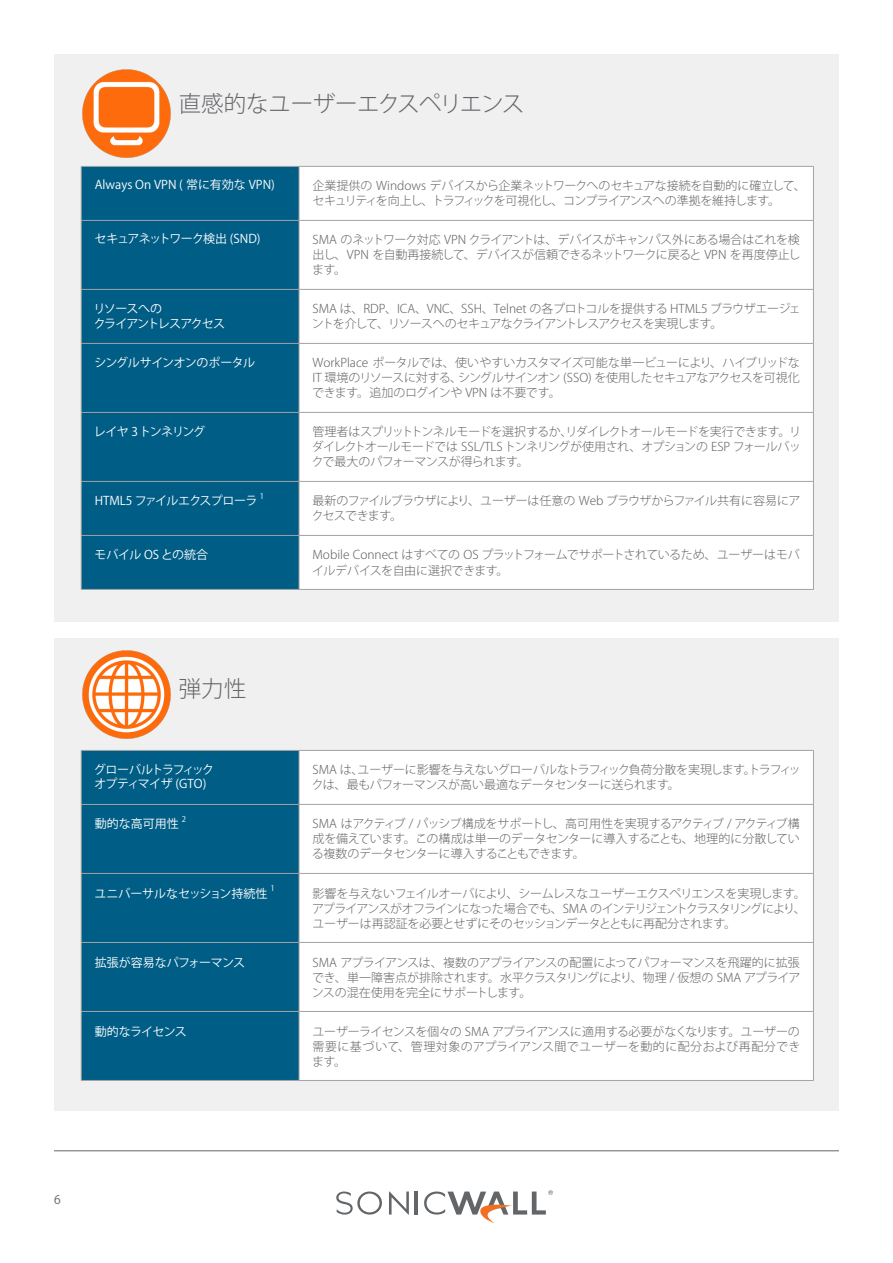
<style>
.page{position:relative;width:893px;height:1263px;background:#fff}
.page>*{position:absolute;margin:0;border:0;box-sizing:border-box;transform-origin:0 0}
.Headline_24{font:300 22.5px "Koz Go Pr 6 N";letter-spacing:-.02em;color:#65656a}
.Table_Body_Copy{font:300 12px/15px "Koz Go Pr 6 N";letter-spacing:-.02em;color:#65656a;text-align:justify}
.Table_Body_Copy-2{font:300 12px/15px "Koz Go Pr 6 N";letter-spacing:-.05em;color:#65656a}
.Table_Header{font:12px "Koz Go Pr 6 N";letter-spacing:-.01em;color:#fff}
.Table_Header-2{font:12px "Koz Go Pr 6 N";letter-spacing:-.04em;color:#fff}
.Table_Header-3{font:12px "Koz Go Pr 6 N";color:#fff}
.Table_Header-4{font:12px/14.4px "Koz Go Pr 6 N";letter-spacing:-.065em;color:#fff}
.Table_Header-5{font:12px/14.4px "Koz Go Pr 6 N";letter-spacing:-.085em;color:#fff}
.Table_Header-6{font:12px "Koz Go Pr 6 N";letter-spacing:-.08em;color:#fff}
.Table_Header-7{font:12px "Koz Go Pr 6 N";letter-spacing:-.09em;color:#fff}
.Table_Header-8{font:12px "Koz Go Pr 6 N";letter-spacing:-.06em;color:#fff}
.t1{font:12px "Koz Go Pr 6 N";color:#65656a}
.Table_Header-9{font:7.8px "Koz Go Pr 6 N";color:#fff}
</style>
<div class="page">
<hr style="left:54px;top:1150px;width:785px;height:1px;background:#63656a">
<svg style="left:389px;top:1191px;width:20px;height:23px"></svg>
<hr style="left:415px;top:1191px;width:3px;height:23px;background:#636669">
<svg style="left:336px;top:1191px;width:46px;height:23px"></svg>
<svg style="left:424px;top:1190px;width:129px;height:33px"></svg>
<div style="left:54px;top:54px;width:785px;height:568px;background:#f0f0f0"></div>
<div style="left:82px;top:167px;width:217px;height:422px;background:#005d85"></div>
<div style="left:300px;top:167px;width:512px;height:421px;background:#fff"></div>
<hr style="left:81px;top:167px;width:1px;height:53px;background:#a3a3a5">
<hr style="left:81px;top:221px;width:1px;height:68px;background:#a3a3a5">
<hr style="left:81px;top:166px;width:218px;height:1px;background:#a3a3a5">
<hr style="left:299px;top:167px;width:1px;height:53px;background:#a3a3a5">
<hr style="left:299px;top:221px;width:1px;height:68px;background:#a3a3a5">
<hr style="left:299px;top:166px;width:515px;height:1px;background:#a3a3a5">
<hr style="left:813px;top:167px;width:1px;height:53px;background:#a3a3a5">
<hr style="left:813px;top:221px;width:1px;height:68px;background:#a3a3a5">
<hr style="left:81px;top:290px;width:1px;height:53px;background:#a3a3a5">
<hr style="left:81px;top:344px;width:1px;height:68px;background:#a3a3a5">
<hr style="left:81px;top:413px;width:1px;height:68px;background:#a3a3a5">
<hr style="left:81px;top:482px;width:1px;height:53px;background:#a3a3a5">
<hr style="left:81px;top:536px;width:1px;height:53px;background:#a3a3a5">
<hr style="left:81px;top:220px;width:218px;height:1px;background:#a3a3a5">
<hr style="left:299px;top:220px;width:515px;height:1px;background:#a3a3a5">
<hr style="left:81px;top:289px;width:218px;height:1px;background:#a3a3a5">
<hr style="left:299px;top:289px;width:515px;height:1px;background:#a3a3a5">
<hr style="left:299px;top:290px;width:1px;height:53px;background:#a3a3a5">
<hr style="left:813px;top:290px;width:1px;height:53px;background:#a3a3a5">
<hr style="left:299px;top:344px;width:1px;height:68px;background:#a3a3a5">
<hr style="left:813px;top:344px;width:1px;height:68px;background:#a3a3a5">
<hr style="left:299px;top:413px;width:1px;height:68px;background:#a3a3a5">
<hr style="left:813px;top:413px;width:1px;height:68px;background:#a3a3a5">
<hr style="left:299px;top:482px;width:1px;height:53px;background:#a3a3a5">
<hr style="left:813px;top:482px;width:1px;height:53px;background:#a3a3a5">
<hr style="left:299px;top:536px;width:1px;height:53px;background:#a3a3a5">
<hr style="left:813px;top:536px;width:1px;height:53px;background:#a3a3a5">
<hr style="left:81px;top:343px;width:218px;height:1px;background:#a3a3a5">
<hr style="left:299px;top:343px;width:515px;height:1px;background:#a3a3a5">
<hr style="left:81px;top:412px;width:218px;height:1px;background:#a3a3a5">
<hr style="left:299px;top:412px;width:515px;height:1px;background:#a3a3a5">
<hr style="left:81px;top:481px;width:218px;height:1px;background:#a3a3a5">
<hr style="left:299px;top:481px;width:515px;height:1px;background:#a3a3a5">
<hr style="left:81px;top:535px;width:218px;height:1px;background:#a3a3a5">
<hr style="left:299px;top:535px;width:515px;height:1px;background:#a3a3a5">
<hr style="left:81px;top:589px;width:218px;height:1px;background:#a3a3a5">
<hr style="left:299px;top:589px;width:515px;height:1px;background:#a3a3a5">
<img style="left:82px;top:69px;width:89px;height:89px">
<div style="left:54px;top:638px;width:785px;height:472px;background:#f0f0f0"></div>
<div style="left:82px;top:751px;width:217px;height:329px;background:#005d85"></div>
<div style="left:300px;top:751px;width:512px;height:329px;background:#fff"></div>
<hr style="left:81px;top:751px;width:1px;height:53px;background:#a3a3a5">
<hr style="left:81px;top:750px;width:218px;height:1px;background:#a3a3a5">
<hr style="left:299px;top:751px;width:1px;height:53px;background:#a3a3a5">
<hr style="left:299px;top:750px;width:515px;height:1px;background:#a3a3a5">
<hr style="left:813px;top:751px;width:1px;height:53px;background:#a3a3a5">
<hr style="left:81px;top:805px;width:1px;height:68px;background:#a3a3a5">
<hr style="left:81px;top:874px;width:1px;height:68px;background:#a3a3a5">
<hr style="left:81px;top:943px;width:1px;height:68px;background:#a3a3a5">
<hr style="left:81px;top:1012px;width:1px;height:68px;background:#a3a3a5">
<hr style="left:81px;top:804px;width:218px;height:1px;background:#a3a3a5">
<hr style="left:299px;top:804px;width:515px;height:1px;background:#a3a3a5">
<hr style="left:299px;top:805px;width:1px;height:68px;background:#a3a3a5">
<hr style="left:813px;top:805px;width:1px;height:68px;background:#a3a3a5">
<hr style="left:299px;top:874px;width:1px;height:68px;background:#a3a3a5">
<hr style="left:813px;top:874px;width:1px;height:68px;background:#a3a3a5">
<hr style="left:299px;top:943px;width:1px;height:68px;background:#a3a3a5">
<hr style="left:813px;top:943px;width:1px;height:68px;background:#a3a3a5">
<hr style="left:299px;top:1012px;width:1px;height:68px;background:#a3a3a5">
<hr style="left:813px;top:1012px;width:1px;height:68px;background:#a3a3a5">
<hr style="left:81px;top:873px;width:218px;height:1px;background:#a3a3a5">
<hr style="left:299px;top:873px;width:515px;height:1px;background:#a3a3a5">
<hr style="left:81px;top:942px;width:218px;height:1px;background:#a3a3a5">
<hr style="left:299px;top:942px;width:515px;height:1px;background:#a3a3a5">
<hr style="left:81px;top:1011px;width:218px;height:1px;background:#a3a3a5">
<hr style="left:299px;top:1011px;width:515px;height:1px;background:#a3a3a5">
<hr style="left:81px;top:1080px;width:218px;height:1px;background:#a3a3a5">
<hr style="left:299px;top:1080px;width:515px;height:1px;background:#a3a3a5">
<img style="left:82px;top:650px;width:89px;height:89px">
<p class="Headline_24" style="left:179px;top:92px;width:347px">直感的なユーザーエクスペリエンス</p>
<p class="Table_Header-3" style="left:95px;top:178px;width:182px">Always On VPN ( 常に有効な VPN)</p>
<p class="Table_Body_Copy" style="left:312px;top:179px;width:495px">企業提供の Windows デバイスから企業ネットワークへのセキュアな接続を自動的に確立して、セキュリティを向上し、トラフィックを可視化し、コンプライアンスへの準拠を維持します。</p>
<p class="Table_Header-6" style="left:95px;top:232px;width:168px">セキュアネットワーク検出 (SND)</p>
<p class="Table_Body_Copy" style="left:312px;top:233px;width:490px">SMA のネットワーク対応 VPN クライアントは、デバイスがキャンパス外にある場合はこれを検出し、VPN を自動再接続して、デバイスが信頼できるネットワークに戻ると VPN を再度停止します。</p>
<p class="Table_Header-5" style="left:94px;top:302px;width:133px">リソースへの<br>クライアントレスアクセス</p>
<p class="Table_Body_Copy" style="left:312px;top:302px;width:490px">SMA は、RDP、ICA、VNC、SSH、Telnet の各プロトコルを提供する HTML5 ブラウザエージェントを介して、リソースへのセキュアなクライアントレスアクセスを実現します。</p>
<p class="Table_Header-2" style="left:94px;top:356px;width:162px">シングルサインオンのポータル</p>
<p class="Table_Body_Copy" style="left:312px;top:356px;width:489px">WorkPlace ポータルでは、使いやすいカスタマイズ可能な単一ビューにより、ハイブリッドなIT 環境のリソースに対する、シングルサインオン (SSO) を使用したセキュアなアクセスを可視化できます。追加のログインや VPN は不要です。</p>
<p class="Table_Header-7" style="left:94px;top:425px;width:113px">レイヤ 3 トンネリング</p>
<p class="Table_Body_Copy" style="left:312px;top:425px;width:491px">管理者はスプリットトンネルモードを選択するか、リダイレクトオールモードを実行できます。リダイレクトオールモードでは SSL/TLS トンネリングが使用され、オプションの ESP フォールバックで最大のパフォーマンスが得られます。</p>
<p class="Table_Header-2" style="left:95px;top:494px;width:164px">HTML5 ファイルエクスプローラ</p>
<p class="Table_Header-9" style="left:260px;top:492px;width:6px">1</p>
<p class="Table_Body_Copy-2" style="left:312px;top:494px;width:490px">最新のファイルブラウザにより、ユーザーは任意の Web ブラウザからファイル共有に容易にアクセスできます。</p>
<p class="Table_Header" style="left:95px;top:548px;width:115px">モバイル OS との統合</p>
<p class="Table_Body_Copy" style="left:312px;top:548px;width:489px">Mobile Connect はすべての OS プラットフォームでサポートされているため、ユーザーはモバイルデバイスを自由に選択できます。</p>
<p class="Headline_24" style="left:179px;top:675px;width:69px">弾力性</p>
<p class="Table_Header-4" style="left:94px;top:762px;width:122px">グローバルトラフィックオプティマイザ (GTO)</p>
<p class="Table_Body_Copy" style="left:312px;top:763px;width:491px">SMA は、ユーザーに影響を与えないグローバルなトラフィック負荷分散を実現します。トラフィックは、最もパフォーマンスが高い最適なデータセンターに送られます。</p>
<p class="Table_Header-3" style="left:95px;top:817px;width:85px">動的な高可用性</p>
<p class="Table_Header-9" style="left:182px;top:815px;width:6px">2</p>
<p class="Table_Body_Copy" style="left:312px;top:817px;width:490px">SMA はアクティブ / パッシブ構成をサポートし、高可用性を実現するアクティブ / アクティブ構成を備えています。この構成は単一のデータセンターに導入することも、地理的に分散している複数のデータセンターに導入することもできます。</p>
<p class="Table_Header" style="left:95px;top:886px;width:174px">ユニバーサルなセッション持続性</p>
<p class="Table_Header-9" style="left:270px;top:884px;width:6px">1</p>
<p class="Table_Body_Copy" style="left:312px;top:886px;width:495px">影響を与えないフェイルオーバにより、シームレスなユーザーエクスペリエンスを実現します。アプライアンスがオフラインになった場合でも、SMA のインテリジェントクラスタリングにより、ユーザーは再認証を必要とせずにそのセッションデータとともに再配分されます。</p>
<p class="Table_Header" style="left:95px;top:955px;width:152px">拡張が容易なパフォーマンス</p>
<p class="Table_Body_Copy" style="left:312px;top:955px;width:490px">SMA アプライアンスは、複数のアプライアンスの配置によってパフォーマンスを飛躍的に拡張でき、単一障害点が排除されます。水平クラスタリングにより、物理 / 仮想の SMA アプライアンスの混在使用を完全にサポートします。</p>
<p class="Table_Header-8" style="left:95px;top:1024px;width:94px">動的なライセンス</p>
<p class="Table_Body_Copy" style="left:312px;top:1024px;width:490px">ユーザーライセンスを個々の SMA アプライアンスに適用する必要がなくなります。ユーザーの需要に基づいて、管理対象のアプライアンス間でユーザーを動的に配分および再配分できます。</p>
<p class="t1" style="left:54px;top:1192px;width:8px">6</p>
</div>
